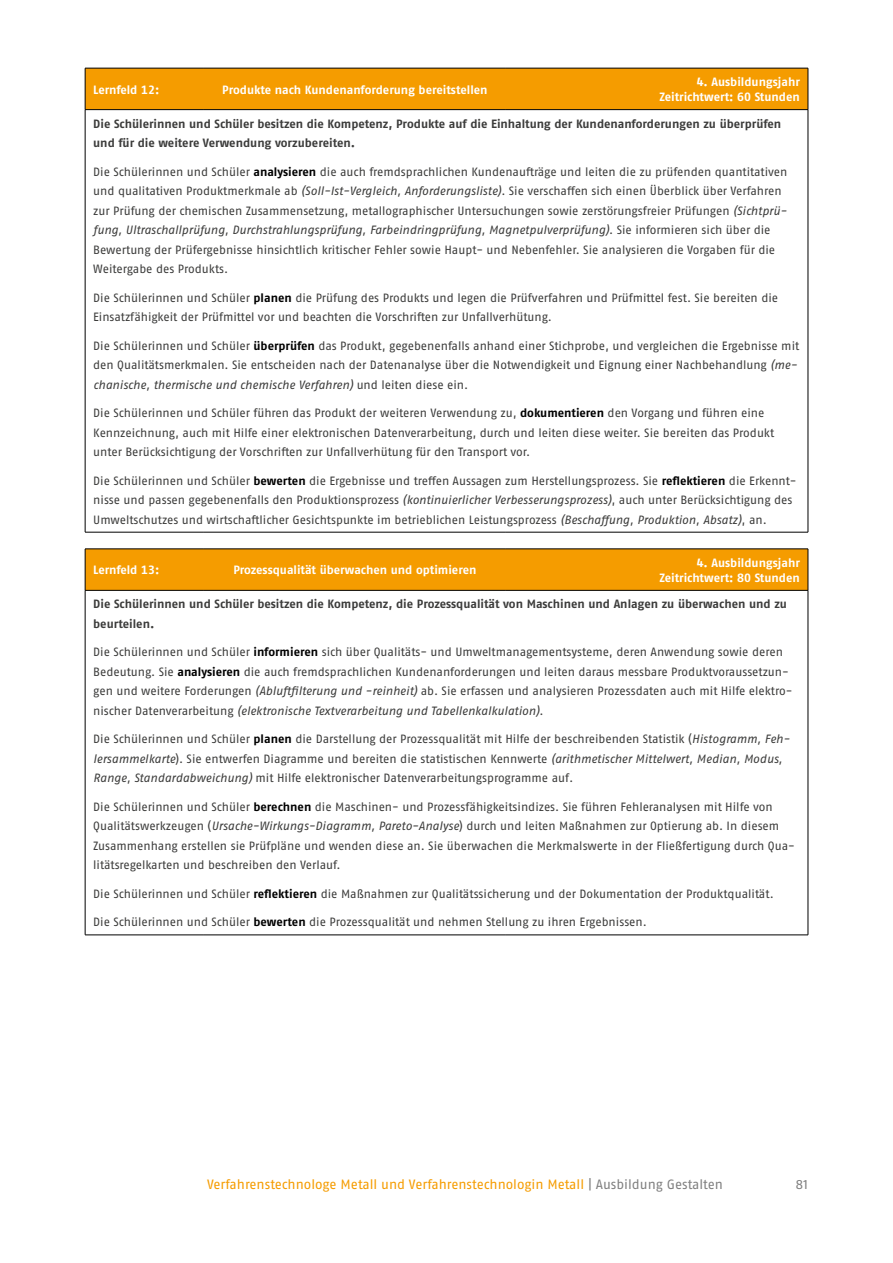
<style>
.page{position:relative;width:893px;height:1263px;background:#fff}
.page>*{position:absolute;margin:0;border:0;box-sizing:border-box;transform-origin:0 0}
.t1{font:13.5px "Fago Pro";letter-spacing:-.005em;color:#f59c00}
.t2{font:13.5px "Fago Pro";color:#808080}
.sns_LF_Tabtext{font:12px/19.5px "Fago Pro";letter-spacing:-.005em;color:#3c3c3b}
.sns_LF_Tabtext_fett{font:700 12px/19.5px "Fago Pro";letter-spacing:-.005em;color:#3c3c3b}
.sns_ZR_Tabkopf_zentr{font:700 12px/15px "Fago Pro";letter-spacing:-.005em;color:#fff;text-align:right}
.s1{font-weight:700;color:#000}
.s2{font-style:italic}
.s3{color:#808080}
</style>
<div class="page">
<div style="left:86px;top:69px;width:722px;height:40px;background:#f59c00"></div>
<hr style="left:85px;top:68px;width:119px;height:1px;background:#000">
<hr style="left:85px;top:68px;width:1px;height:42px;background:#000">
<hr style="left:204px;top:68px;width:302px;height:1px;background:#000">
<hr style="left:506px;top:68px;width:302px;height:1px;background:#000">
<hr style="left:808px;top:68px;width:1px;height:42px;background:#000">
<hr style="left:85px;top:109px;width:119px;height:1px;background:#000">
<hr style="left:85px;top:110px;width:1px;height:422px;background:#000">
<hr style="left:204px;top:109px;width:302px;height:1px;background:#000">
<hr style="left:506px;top:109px;width:302px;height:1px;background:#000">
<hr style="left:808px;top:110px;width:1px;height:422px;background:#000">
<hr style="left:85px;top:532px;width:119px;height:1px;background:#000">
<hr style="left:204px;top:532px;width:302px;height:1px;background:#000">
<hr style="left:506px;top:532px;width:302px;height:1px;background:#000">
<div style="left:86px;top:550px;width:722px;height:40px;background:#f59c00"></div>
<hr style="left:85px;top:549px;width:119px;height:1px;background:#000">
<hr style="left:85px;top:549px;width:1px;height:41px;background:#000">
<hr style="left:204px;top:549px;width:302px;height:1px;background:#000">
<hr style="left:506px;top:549px;width:302px;height:1px;background:#000">
<hr style="left:808px;top:549px;width:1px;height:41px;background:#000">
<hr style="left:85px;top:590px;width:119px;height:1px;background:#000">
<hr style="left:85px;top:590px;width:1px;height:345px;background:#000">
<hr style="left:204px;top:590px;width:302px;height:1px;background:#000">
<hr style="left:506px;top:590px;width:302px;height:1px;background:#000">
<hr style="left:808px;top:590px;width:1px;height:345px;background:#000">
<hr style="left:85px;top:935px;width:119px;height:1px;background:#000">
<hr style="left:204px;top:935px;width:302px;height:1px;background:#000">
<hr style="left:506px;top:935px;width:302px;height:1px;background:#000">
<p class="sns_ZR_Tabkopf_zentr" style="left:93px;top:82px;width:68px">Lernfeld 12:</p>
<p class="sns_ZR_Tabkopf_zentr" style="left:222px;top:82px;width:267px">Produkte nach Kundenanforderung bereitstellen</p>
<p class="sns_ZR_Tabkopf_zentr" style="left:659px;top:74px;width:142px">4. Ausbildungsjahr<br>Zeitrichtwert: 60 Stunden</p>
<p class="sns_LF_Tabtext_fett" style="left:93px;top:114px;width:689px">Die Schülerinnen und Schüler besitzen die Kompetenz, Produkte auf die Einhaltung der Kundenanforderungen zu überprüfen und für die weitere Verwendung vorzubereiten.</p>
<p class="sns_LF_Tabtext" style="left:93px;top:162px;width:696px">Die Schülerinnen und Schüler <span class="s1">analysieren</span> die auch fremdsprachlichen Kundenaufträge und leiten die zu prüfenden quantitativen und qualitativen Produktmerkmale ab <span class="s2">(Soll-Ist-Vergleich, Anforderungsliste)</span>. Sie verschaffen sich einen Überblick über Verfahren zur Prüfung der chemischen Zusammensetzung, metallographischer Untersuchungen sowie zerstörungsfreier Prüfungen <span class="s2">(Sichtprü&shy;fung, Ultraschallprüfung, Durchstrahlungsprüfung, Farbeindringprüfung, Magnetpulverprüfung)</span>. Sie informieren sich über die Bewertung der Prüfergebnisse hinsichtlich kritischer Fehler sowie Haupt- und Nebenfehler. Sie analysieren die Vorgaben für die Weitergabe des Produkts.</p>
<p class="sns_LF_Tabtext" style="left:93px;top:288px;width:686px">Die Schülerinnen und Schüler <span class="s1">planen</span> die Prüfung des Produkts und legen die Prüfverfahren und Prüfmittel fest. Sie bereiten die<br>Einsatzfähigkeit der Prüfmittel vor und beachten die Vorschriften zur Unfallverhütung.</p>
<p class="sns_LF_Tabtext" style="left:93px;top:336px;width:708px">Die Schülerinnen und Schüler <span class="s1">überprüfen</span> das Produkt, gegebenenfalls anhand einer Stichprobe, und vergleichen die Ergebnisse mit den Qualitätsmerkmalen. Sie entscheiden nach der Datenanalyse über die Notwendigkeit und Eignung einer Nachbehandlung <span class="s2">(me&shy;chanische, thermische und chemische Verfahren)</span> und leiten diese ein.</p>
<p class="sns_LF_Tabtext" style="left:93px;top:403px;width:683px">Die Schülerinnen und Schüler führen das Produkt der weiteren Verwendung zu, <span class="s1">dokumentieren</span> den Vorgang und führen eine<br>Kennzeichnung, auch mit Hilfe einer elektronischen Datenverarbeitung, durch und leiten diese weiter. Sie bereiten das Produkt unter Berücksichtigung der Vorschriften zur Unfallverhütung für den Transport vor.</p>
<p class="sns_LF_Tabtext" style="left:93px;top:471px;width:705px">Die Schülerinnen und Schüler <span class="s1">bewerten</span> die Ergebnisse und treffen Aussagen zum Herstellungsprozess. Sie <span class="s1">reflektieren</span> die Erkennt&shy;nisse und passen gegebenenfalls den Produktionsprozess <span class="s2">(kontinuierlicher Verbesserungsprozess)</span>, auch unter Berücksichtigung des<br>Umweltschutzes und wirtschaftlicher Gesichtspunkte im betrieblichen Leistungsprozess <span class="s2">(Beschaffung, Produktion, Absatz)</span>, an.</p>
<p class="sns_ZR_Tabkopf_zentr" style="left:93px;top:563px;width:68px">Lernfeld 13:</p>
<p class="sns_ZR_Tabkopf_zentr" style="left:233px;top:563px;width:245px">Prozessqualität überwachen und optimieren</p>
<p class="sns_ZR_Tabkopf_zentr" style="left:659px;top:555px;width:142px">4. Ausbildungsjahr<br>Zeitrichtwert: 80 Stunden</p>
<p class="sns_LF_Tabtext_fett" style="left:93px;top:594px;width:695px">Die Schülerinnen und Schüler besitzen die Kompetenz, die Prozessqualität von Maschinen und Anlagen zu überwachen und zu beurteilen.</p>
<p class="sns_LF_Tabtext" style="left:93px;top:642px;width:701px">Die Schülerinnen und Schüler <span class="s1">informieren</span> sich über Qualitäts- und Umweltmanagementsysteme, deren Anwendung sowie deren Bedeutung. Sie <span class="s1">analysieren</span> die auch fremdsprachlichen Kundenanforderungen und leiten daraus messbare Produktvoraussetzun&shy;gen und weitere Forderungen <span class="s2">(Abluftfilterung und -reinheit)</span> ab. Sie erfassen und analysieren Prozessdaten auch mit Hilfe elektro&shy;nischer Datenverarbeitung <span class="s2">(elektronische Textverarbeitung und Tabellenkalkulation)</span>.</p>
<p class="sns_LF_Tabtext" style="left:93px;top:729px;width:698px">Die Schülerinnen und Schüler <span class="s1">planen</span> die Darstellung der Prozessqualität mit Hilfe der beschreibenden Statistik (<span class="s2">Histogramm, Feh&shy;lersammelkarte</span>). Sie entwerfen Diagramme und bereiten die statistischen Kennwerte <span class="s2">(arithmetischer Mittelwert, Median, Modus,<br>Range, Standardabweichung)</span> mit Hilfe elektronischer Datenverarbeitungsprogramme auf<span class="s2">.</span></p>
<p class="sns_LF_Tabtext" style="left:93px;top:797px;width:703px">Die Schülerinnen und Schüler <span class="s1">berechnen</span> die Maschinen- und Prozessfähigkeitsindizes. Sie führen Fehleranalysen mit Hilfe von Qualitätswerkzeugen (<span class="s2">Ursache-Wirkungs-Diagramm, Pareto-Analyse</span>) durch und leiten Maßnahmen zur Optierung ab. In diesem Zusammenhang erstellen sie Prüfpläne und wenden diese an. Sie überwachen die Merkmalswerte in der Fließfertigung durch Qua&shy;litätsregelkarten und beschreiben den Verlauf.</p>
<p class="sns_LF_Tabtext" style="left:93px;top:884px;width:682px">Die Schülerinnen und Schüler <span class="s1">reflektieren</span> die Maßnahmen zur Qualitätssicherung und der Dokumentation der Produktqualität.</p>
<p class="sns_LF_Tabtext" style="left:93px;top:912px;width:555px">Die Schülerinnen und Schüler <span class="s1">bewerten</span> die Prozessqualität und nehmen Stellung zu ihren Ergebnissen.</p>
<p class="t1" style="left:207px;top:1176px;width:517px">Verfahrenstechnologe Metall und Verfahrenstechnologin Metall <span class="s3">| Ausbildung Gestalten</span></p>
<p class="t2" style="left:796px;top:1176px;width:14px">81</p>
</div>
